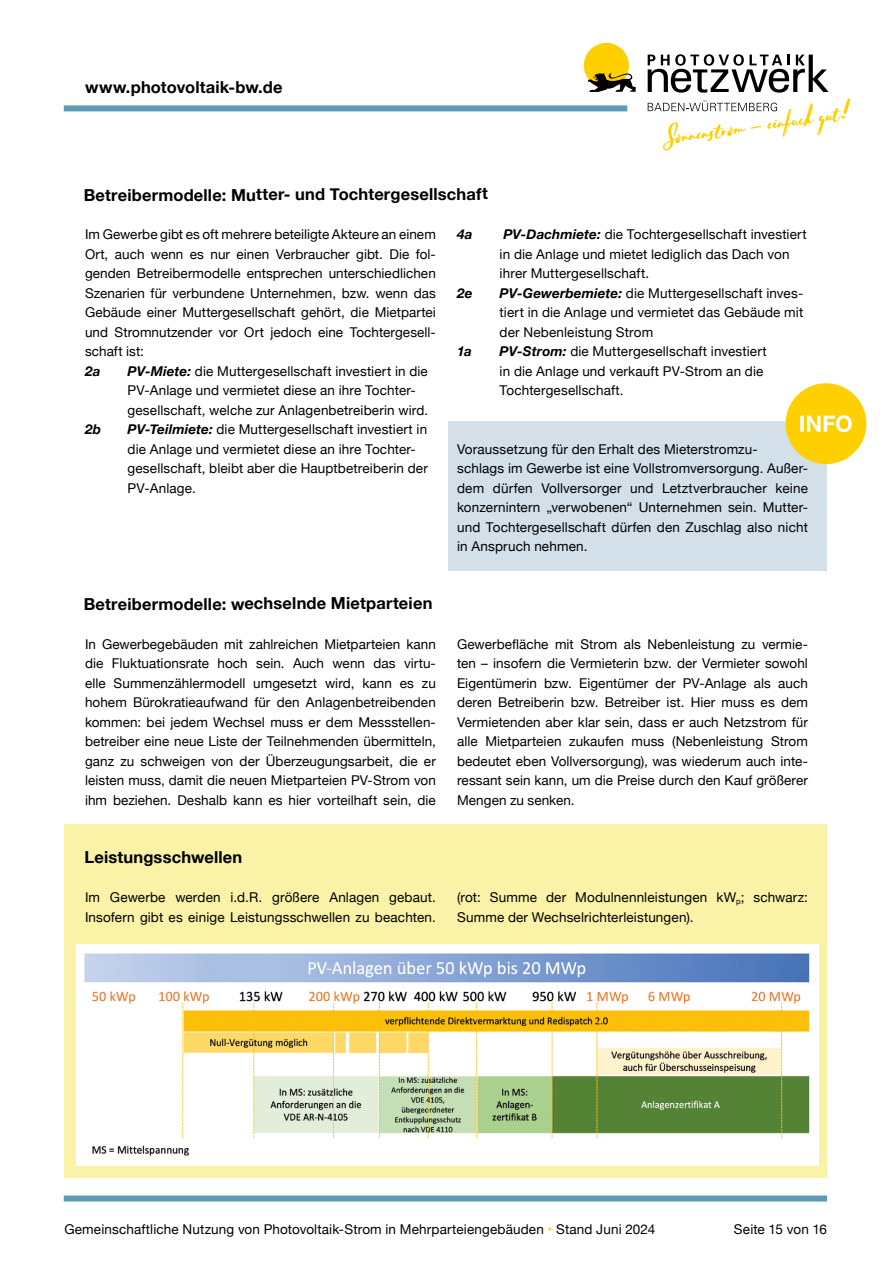
<style>
.page{position:relative;width:893px;height:1263px;background:#fff}
.page>*{position:absolute;margin:0;border:0;box-sizing:border-box;transform-origin:0 0}
.t1{font:700 16.5px "Helvetica Neue";letter-spacing:.005em;color:#000}
.t2{font:13.5px/19.5px "Helvetica Neue";letter-spacing:.01em;color:#000}
.t3{font:italic 700 13.5px "Helvetica Neue";letter-spacing:.025em;color:#000}
.s1{font-weight:700;font-style:italic}
.s2{color:#ffcf00}
</style>
<div class="page">
<div style="left:67px;top:1195px;width:757px;height:6px;background:#5c9ab5"></div>
<div style="left:67px;top:105px;width:557px;height:6px;background:#5c9ab5"></div>
<div style="left:584px;top:43px;width:45px;height:45px;background:#ffcf00;border-radius:50%"></div>
<svg style="left:588px;top:73px;width:48px;height:19px"></svg>
<svg style="left:648px;top:54px;width:181px;height:39px"></svg>
<svg style="left:648px;top:99px;width:202px;height:52px"></svg>
<div style="left:64px;top:824px;width:762px;height:354px;background:#f9f2a7"></div>
<img style="left:77px;top:944px;width:741px;height:221px">
<div style="left:448px;top:422px;width:378px;height:149px;background:#d3dfe9"></div>
<div style="left:786px;top:383px;width:80px;height:81px;background:#ffcf00;border-radius:50%"></div>
<svg style="left:800px;top:415px;width:52px;height:17px"></svg>
<p class="t1" style="left:85px;top:74px;width:199px">www.photovoltaik-bw.de</p>
<p class="t1" style="left:84px;top:182px;width:406px">Betreibermodelle: Mutter- und Tochtergesellschaft</p>
<p class="t2" style="left:85px;top:226px;width:352px;text-align:justify">Im Gewerbe gibt es oft mehrere beteiligte Akteure an einem Ort, auch wenn es nur einen Verbraucher gibt. Die fol&shy;genden Betreibermodelle entsprechen unterschiedlichen Szenarien für verbundene Unternehmen, bzw. wenn das Gebäude einer Muttergesellschaft gehört, die Mietpartei und Stromnutzender vor Ort jedoch eine Tochtergesell&shy;schaft ist:</p>
<p class="t3" style="left:85px;top:360px;width:17px">2a</p>
<p class="t2" style="left:128px;top:362px;width:302px"><span class="s1">PV-Miete:</span> die Muttergesellschaft investiert in die<br>PV-Anlage und vermietet diese an ihre Tochter&shy;gesellschaft, welche zur Anlagenbetreiberin wird.</p>
<p class="t3" style="left:85px;top:419px;width:18px">2b</p>
<p class="t2" style="left:128px;top:420px;width:302px"><span class="s1">PV-Teilmiete:</span> die Muttergesellschaft investiert in die Anlage und vermietet diese an ihre Tochter&shy;gesellschaft, bleibt aber die Hauptbetreiberin der PV-Anlage.</p>
<p class="t1" style="left:84px;top:591px;width:350px">Betreibermodelle: wechselnde Mietparteien</p>
<p class="t2" style="left:85px;top:635px;width:352px;text-align:justify">In Gewerbegebäuden mit zahlreichen Mietparteien kann die Fluktuationsrate hoch sein. Auch wenn das virtu&shy;elle Summenzählermodell umgesetzt wird, kann es zu hohem Bürokratieaufwand für den Anlagenbetreibenden kommen: bei jedem Wechsel muss er dem Messstellen&shy;betreiber eine neue Liste der Teilnehmenden übermitteln, ganz zu schweigen von der Überzeugungsarbeit, die er leisten muss, damit die neuen Mietparteien PV-Strom von ihm beziehen. Deshalb kann es hier vorteilhaft sein, die</p>
<p class="t3" style="left:457px;top:224px;width:17px">4a</p>
<p class="t2" style="left:500px;top:226px;width:308px"><span class="s1">PV-Dachmiete:</span> die Tochtergesellschaft investiert in die Anlage und mietet lediglich das Dach von ihrer Muttergesellschaft.</p>
<p class="t3" style="left:457px;top:282px;width:17px">2e</p>
<p class="t2" style="left:500px;top:284px;width:305px;text-align:justify"><span class="s1">PV-Gewerbemiete:</span> die Muttergesellschaft inves&shy;tiert in die Anlage und vermietet das Gebäude mit der Nebenleistung Strom</p>
<p class="t3" style="left:457px;top:341px;width:16px">1a</p>
<p class="t2" style="left:500px;top:342px;width:269px"><span class="s1">PV-Strom:</span> die Muttergesellschaft investiert in die Anlage und verkauft PV-Strom an die<br>Tochtergesellschaft.</p>
<p class="t2" style="left:457px;top:440px;width:352px">Voraussetzung für den Erhalt des Mieterstromzu&shy;schlags im Gewerbe ist eine Vollstromversorgung. Außer&shy;dem dürfen Vollversorger und Letztverbraucher keine konzernintern „verwobenen“ Unternehmen sein. Mutter&shy;und Tochtergesellschaft dürfen den Zuschlag also nicht in Anspruch nehmen.</p>
<p class="t2" style="left:457px;top:635px;width:352px;text-align:justify">Gewerbefläche mit Strom als Nebenleistung zu vermie&shy;ten – insofern die Vermieterin bzw. der Vermieter sowohl Eigentümerin bzw. Eigentümer der PV-Anlage als auch deren Betreiberin bzw. Betreiber ist. Hier muss es dem Vermietenden aber klar sein, dass er auch Netzstrom für alle Mietparteien zukaufen muss (Nebenleistung Strom bedeutet eben Vollversorgung), was wiederum auch inte&shy;ressant sein kann, um die Preise durch den Kauf größerer Mengen zu senken.</p>
<p class="t1" style="left:84px;top:844px;width:159px">Leistungsschwellen</p>
<p class="t2" style="left:85px;top:889px;width:352px">Im Gewerbe werden i.d.R. größere Anlagen gebaut.<br>Insofern gibt es einige Leistungsschwellen zu beachten.</p>
<p class="t2" style="left:457px;top:889px;width:352px">(rot: Summe der Modulnennleistungen kW<sub>p</sub>; schwarz:<br>Summe der Wechselrichterleistungen).</p>
<p class="t2" style="left:64px;top:1220px;width:592px">Gemeinschaftliche Nutzung von Photovoltaik-Strom in Mehrparteiengebäuden <span class="s2">•</span> Stand Juni 2024</p>
<p class="t2" style="left:734px;top:1220px;width:95px">Seite 15 von 16</p>
</div>
